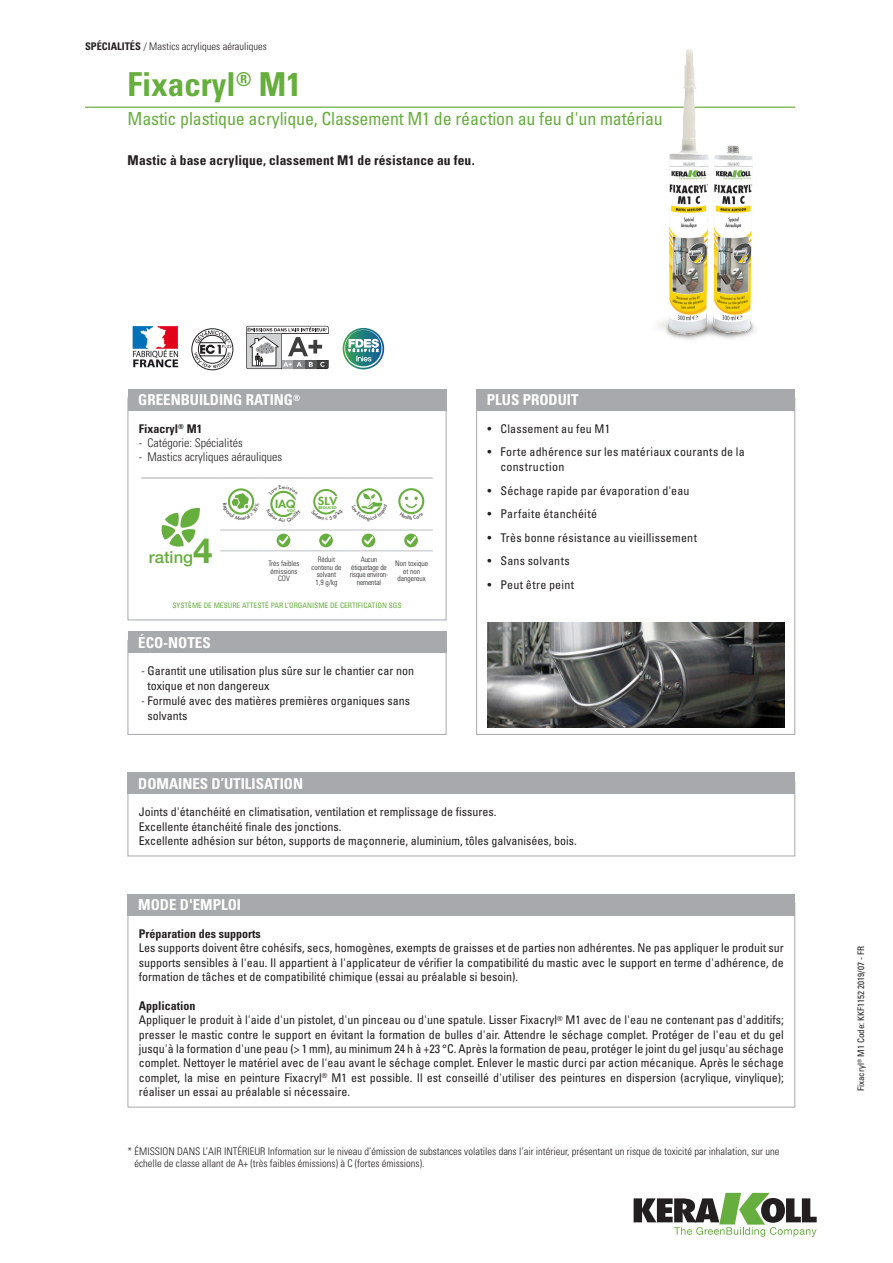
<style>
.page{position:relative;width:893px;height:1263px;background:#fff}
.page>*{position:absolute;margin:0;border:0;box-sizing:border-box;transform-origin:0 0}
.prodotto{font:700 condensed 33px "Univers LT Std";color:#66ae3d}
.sottotitolo{font:condensed 18px "Univers LT Std";letter-spacing:-.01em;color:#66ae3d}
.t1{font:500 16.65px "Helvetica Neue LT Std";color:#66ae3d}
.titolo_box{font:700 condensed 15px "Univers LT Std";color:#fff}
.descrizione{font:700 condensed 13.5px "Univers LT Std";letter-spacing:.015em;color:#231f20}
.testo_box{font:condensed 12px/14.4px "Univers LT Std";color:#231f20}
.testo_box-2{font:condensed 12px "Univers LT Std";letter-spacing:.02em;color:#231f20}
.t2{font:300 condensed 12px "Univers LT Std";color:#231f20}
.testo_box-3{font:700 condensed 12px "Univers LT Std";color:#231f20}
.testo_box-4{font:condensed 12px "Univers LT Std";letter-spacing:.025em;color:#231f20}
.notag_GBR_nome_prod{font:700 condensed 12px "Univers LT Std";color:#231f20}
.t3{font:800 10.8px "Futura Std";color:#66ae3d;scale:1.11 1}
.t4{font:800 10.8px "Futura Std";color:#66ae3d;scale:1.15 1}
.notag_testo_VOC{font:300 condensed 10.5px/12px "Univers LT Std";color:#231f20}
.titoli_sezioni{font:300 condensed 10.5px "Univers LT Std";color:#231f20}
.notag_eco_codice_sc{font:condensed 9px "Univers LT Std";color:#231f20}
.GBR_-_contenuto_rati{font:300 condensed 7.5px/7.5px "Univers LT Std";color:#231f20;text-align:center}
.GBR_-_attestato_sgs{font:condensed 7.5px "Univers LT Std";color:#66ae3d}
.GBR_-_contenuto_rati-2{font:300 condensed 7.5px/7.5px "Univers LT Std";letter-spacing:-.02em;color:#231f20;text-align:center}
.t5{font:800 3.75px "Futura Std";color:#66ae3d;scale:1.2 1}
.t6{font:800 3.75px "Futura Std";color:#66ae3d;scale:1.11 1}
.s1{font-weight:700}
.s2{font-size:11.1px}
.s3{font-weight:700;font-size:34.8px}
.s4{font-weight:300}
</style>
<div class="page">
<hr style="left:85px;top:107px;width:710px;height:1px;background:#66ae3d">
<svg style="left:634px;top:1193px;width:183px;height:44px"></svg>
<div style="left:476px;top:389px;width:319px;height:21px;background:#a8a9ad"></div>
<div style="left:128px;top:781px;width:667px;height:75px;border:1px solid #a8a9ad"></div>
<div style="left:128px;top:773px;width:667px;height:21px;background:#a8a9ad"></div>
<div style="left:128px;top:398px;width:318px;height:222px;border:1px solid #a8a9ad"></div>
<div style="left:128px;top:389px;width:318px;height:21px;background:#a8a9ad"></div>
<hr style="left:220px;top:551px;width:43px;height:1px;background:#bcbdc0">
<hr style="left:263px;top:551px;width:42px;height:1px;background:#bcbdc0">
<hr style="left:305px;top:551px;width:43px;height:1px;background:#bcbdc0">
<hr style="left:348px;top:551px;width:42px;height:1px;background:#bcbdc0">
<hr style="left:390px;top:551px;width:43px;height:1px;background:#bcbdc0">
<hr style="left:141px;top:478px;width:79px;height:1px;background:#a8a9ad">
<hr style="left:220px;top:478px;width:43px;height:1px;background:#a8a9ad">
<hr style="left:263px;top:478px;width:42px;height:1px;background:#a8a9ad">
<hr style="left:305px;top:478px;width:43px;height:1px;background:#a8a9ad">
<hr style="left:348px;top:478px;width:42px;height:1px;background:#a8a9ad">
<hr style="left:390px;top:478px;width:43px;height:1px;background:#a8a9ad">
<hr style="left:220px;top:530px;width:43px;height:1px;background:#bcbdc0">
<hr style="left:263px;top:530px;width:42px;height:1px;background:#bcbdc0">
<hr style="left:305px;top:530px;width:43px;height:1px;background:#bcbdc0">
<hr style="left:348px;top:530px;width:42px;height:1px;background:#bcbdc0">
<hr style="left:390px;top:530px;width:43px;height:1px;background:#bcbdc0">
<svg style="left:161px;top:508px;width:39px;height:39px"></svg>
<div style="left:228px;top:488px;width:26px;height:27px;border:2px solid #66ae3d;border-radius:50%"></div>
<div style="left:356px;top:488px;width:26px;height:26px;border:2px solid #66ae3d;border-radius:50%"></div>
<svg style="left:277px;top:534px;width:13px;height:13px"></svg>
<svg style="left:279px;top:536px;width:9px;height:9px"></svg>
<svg style="left:319px;top:534px;width:14px;height:13px"></svg>
<svg style="left:322px;top:536px;width:9px;height:9px"></svg>
<svg style="left:362px;top:534px;width:13px;height:13px"></svg>
<svg style="left:364px;top:536px;width:9px;height:9px"></svg>
<svg style="left:404px;top:534px;width:14px;height:13px"></svg>
<svg style="left:407px;top:536px;width:9px;height:9px"></svg>
<div style="left:128px;top:894px;width:667px;height:21px;background:#a8a9ad"></div>
<img style="left:642px;top:49px;width:128px;height:291px">
<svg style="left:246px;top:326px;width:83px;height:43px"></svg>
<svg style="left:247px;top:326px;width:81px;height:42px"></svg>
<img style="left:132px;top:326px;width:47px;height:42px">
<svg style="left:192px;top:328px;width:41px;height:42px"></svg>
<svg style="left:342px;top:328px;width:43px;height:42px"></svg>
<div style="left:128px;top:640px;width:318px;height:95px;border:1px solid #a8a9ad"></div>
<div style="left:128px;top:631px;width:318px;height:22px;background:#a8a9ad"></div>
<img style="left:488px;top:623px;width:296px;height:104px">
<svg style="left:227px;top:493px;width:28px;height:22px"></svg>
<svg style="left:270px;top:490px;width:27px;height:28px"></svg>
<svg style="left:313px;top:489px;width:25px;height:26px"></svg>
<svg style="left:356px;top:493px;width:27px;height:22px"></svg>
<svg style="left:398px;top:488px;width:27px;height:27px"></svg>
<p class="titoli_sezioni" style="left:85px;top:40px;width:183px"><span class="s1">SPÉCIALITÉS</span> / Mastics acryliques aérauliques</p>
<p class="prodotto" style="left:128px;top:64px;width:175px">Fixacryl<sup>®</sup> M1</p>
<p class="sottotitolo" style="left:128px;top:108px;width:537px">Mastic plastique acrylique, Classement M1 de réaction au feu d'un matériau</p>
<p class="descrizione" style="left:128px;top:152px;width:349px">Mastic à base acrylique, classement M1 de résistance au feu.</p>
<p class="titolo_box" style="left:138px;top:391px;width:164px">GREENBUILDING RATING<sup>®</sup></p>
<p class="notag_GBR_nome_prod" style="left:139px;top:421px;width:65px">Fixacryl<sup>®</sup> M1</p>
<p class="t2" style="left:139px;top:435px;width:105px">- Catégorie: Spécialités</p>
<p class="t2" style="left:139px;top:450px;width:145px">- Mastics acryliques aérauliques</p>
<p class="t3" style="left:275px;top:497px;width:20px"><span class="s2">I</span>AQ</p>
<p class="t6" style="left:287px;top:508px;width:9px">VOC</p>
<p class="t4" style="left:318px;top:494px;width:18px">SLV</p>
<p class="t5" style="left:318px;top:505px;width:17px">REDUCED</p>
<p class="t1" style="left:149px;top:547px;width:65px">rating<span class="s3">4</span></p>
<p class="GBR_-_contenuto_rati" style="left:268px;top:560px;width:33px">Très faibles émissions<br>COV</p>
<p class="GBR_-_contenuto_rati" style="left:311px;top:556px;width:31px">Réduit contenu de solvant<br>1,9 g/kg</p>
<p class="GBR_-_contenuto_rati-2" style="left:350px;top:556px;width:40px">Aucun étiquetage de risque environ&shy;nemental</p>
<p class="GBR_-_contenuto_rati" style="left:395px;top:560px;width:34px">Non toxique et non dangereux</p>
<p class="GBR_-_attestato_sgs" style="left:172px;top:600px;width:231px">SYSTÈME DE MESURE ATTESTÉ PAR L’ORGANISME DE CERTIFICATION SGS</p>
<p class="titolo_box" style="left:138px;top:633px;width:74px">ÉCO-NOTES</p>
<p class="testo_box" style="left:147px;top:663px;width:268px;line-height:15px;text-indent:-6px"><span class="s4">-</span> Garantit une utilisation plus sûre sur le chantier car non toxique et non dangereux</p>
<p class="testo_box" style="left:147px;top:693px;width:264px;line-height:15px;text-indent:-6px"><span class="s4">-</span> Formulé avec des matières premières organiques sans solvants</p>
<p class="titolo_box" style="left:138px;top:774px;width:166px">DOMAINES D’UTILISATION</p>
<p class="titolo_box" style="left:487px;top:391px;width:93px">PLUS PRODUIT</p>
<p class="testo_box" style="left:488px;top:421px;width:124px">• Classement au feu M1</p>
<p class="testo_box" style="left:500px;top:444px;width:246px;line-height:15px;text-indent:-13px">• Forte adhérence sur les matériaux courants de la construction</p>
<p class="testo_box" style="left:488px;top:483px;width:203px">• Séchage rapide par évaporation d'eau</p>
<p class="testo_box-4" style="left:488px;top:506px;width:111px">• Parfaite étanchéité</p>
<p class="testo_box-2" style="left:488px;top:530px;width:211px">• Très bonne résistance au vieillissement</p>
<p class="testo_box-2" style="left:488px;top:553px;width:84px">• Sans solvants</p>
<p class="testo_box-2" style="left:488px;top:577px;width:88px">• Peut être peint</p>
<p class="testo_box" style="left:139px;top:804px;width:359px">Joints d'étanchéité en climatisation, ventilation et remplissage de fissures.</p>
<p class="testo_box" style="left:139px;top:819px;width:204px">Excellente étanchéité finale des jonctions.</p>
<p class="testo_box" style="left:139px;top:833px;width:439px">Excellente adhésion sur béton, supports de maçonnerie, aluminium, tôles galvanisées, bois.</p>
<p class="titolo_box" style="left:138px;top:896px;width:104px">MODE D'EMPLOI</p>
<p class="testo_box-3" style="left:139px;top:926px;width:123px">Préparation des supports</p>
<p class="testo_box" style="left:139px;top:940px;width:646px;text-align:justify">Les supports doivent être cohésifs, secs, homogènes, exempts de graisses et de parties non adhérentes. Ne pas appliquer le produit sur supports sensibles à l'eau. Il appartient à l'applicateur de vérifier la compatibilité du mastic avec le support en terme d'adhérence, de formation de tâches et de compatibilité chimique (essai au préalable si besoin).</p>
<p class="testo_box-3" style="left:139px;top:998px;width:58px">Application</p>
<p class="testo_box" style="left:139px;top:1012px;width:646px;text-align:justify">Appliquer le produit à l'aide d'un pistolet, d'un pinceau ou d'une spatule. Lisser Fixacryl<sup>®</sup> M1 avec de l'eau ne contenant pas d'additifs; presser le mastic contre le support en évitant la formation de bulles d'air. Attendre le séchage complet. Protéger de l'eau et du gel jusqu'à la formation d'une peau (&gt; 1 mm), au minimum 24 h à +23 °C. Après la formation de peau, protéger le joint du gel jusqu'au séchage complet. Nettoyer le matériel avec de l'eau avant le séchage complet. Enlever le mastic durci par action mécanique. Après le séchage complet, la mise en peinture Fixacryl<sup>®</sup> M1 est possible. Il est conseillé d'utiliser des peintures en dispersion (acrylique, vinylique); réaliser un essai au préalable si nécessaire.</p>
<p class="notag_testo_VOC" style="left:135px;top:1145px;width:646px;text-indent:-7px">* ÉMISSION DANS L’AIR INTÉRIEUR Information sur le niveau d’émission de substances volatiles dans l’air intérieur, présentant un risque de toxicité par inhalation, sur une échelle de classe allant de A+ (très faibles émissions) à C (fortes émissions).</p>
<p class="notag_eco_codice_sc" style="left:855px;top:1091px;width:146px;rotate:-90deg">Fixacryl<sup>®</sup> M1 Code: KKF1152 2019/07 - FR</p>
</div>
